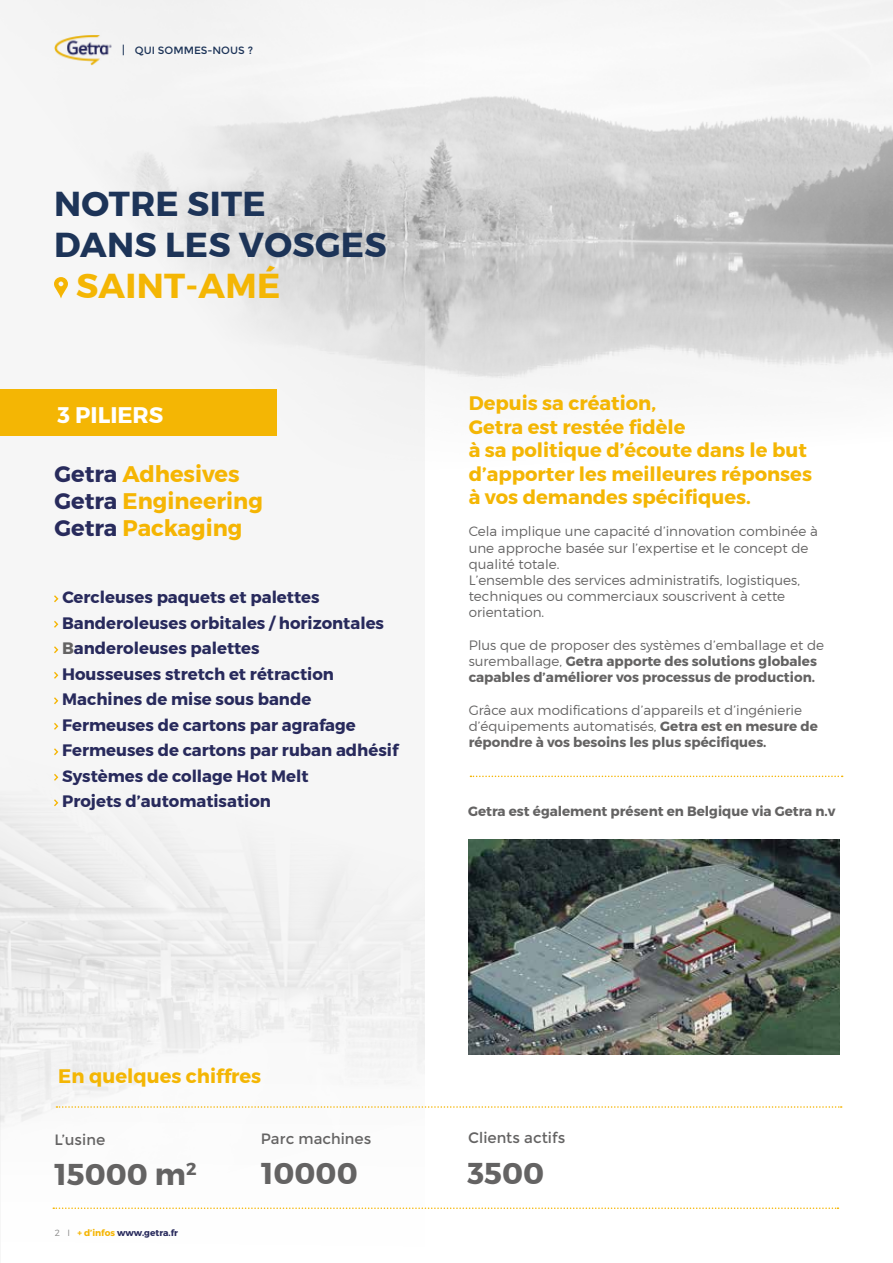
<style>
.page{position:relative;width:893px;height:1263px;background:#fff}
.page>*{position:absolute;margin:0;border:0;box-sizing:border-box;transform-origin:0 0}
.t1{font:700 34.5px/41.4px "Montserrat";letter-spacing:.01em;color:#1d3458}
.t2{font:700 34.5px "Montserrat";letter-spacing:.01em;color:#f4b604}
.t3{font:700 30px "Montserrat";color:#646363}
.t4{font:700 22.5px/27px "Montserrat";color:#f5b503}
.t5{font:700 22.5px "Montserrat";color:#fff}
.t6{font:700 19.5px/23.4px "Montserrat";color:#f4b604}
.t7{font:700 16.5px/25.5px "Montserrat";color:#282a5c}
.t8{font:15px "Montserrat";color:#646363}
.t9{font:300 13.5px/16.2px "Montserrat";color:#646363}
.t10{font:700 13.5px/16.2px "Montserrat";color:#646363}
.t11{font:10.5px "Montserrat";color:#1d3458}
.t12{font:700 9px "Montserrat";color:#282a5c}
.s1{color:#282b5c}
.s2{color:#646363}
.s3{font-weight:300}
.s4{font-weight:700}
.s5{font-weight:300;color:#8a8a8a}
.s6{color:#f5b503}
</style>
<div class="page">
<div style="left:0;top:0;width:425px;height:1263px;background:#f6f6f6"></div>
<div style="left:1px;top:848px;width:424px;height:415px;background:linear-gradient(to bottom,#eaeaea,#fff)"></div>
<img style="left:60px;top:0;width:833px;height:436px">
<div style="left:0;top:389px;width:276px;height:47px;background:#f4b604"></div>
<svg style="left:54px;top:277px;width:14px;height:21px"></svg>
<img style="left:54px;top:34px;width:57px;height:32px">
<svg style="left:54px;top:595px;width:4px;height:7px"></svg>
<svg style="left:54px;top:621px;width:4px;height:7px"></svg>
<svg style="left:54px;top:646px;width:4px;height:7px"></svg>
<svg style="left:54px;top:672px;width:4px;height:7px"></svg>
<svg style="left:54px;top:697px;width:4px;height:7px"></svg>
<svg style="left:54px;top:723px;width:4px;height:7px"></svg>
<svg style="left:54px;top:748px;width:4px;height:7px"></svg>
<svg style="left:54px;top:774px;width:4px;height:7px"></svg>
<svg style="left:54px;top:799px;width:4px;height:7px"></svg>
<svg style="left:53px;top:1207px;width:785px;height:2px"></svg>
<svg style="left:56px;top:1106px;width:786px;height:2px"></svg>
<svg style="left:470px;top:775px;width:373px;height:2px"></svg>
<img style="left:469px;top:839px;width:370px;height:215px">
<p class="t11" style="left:135px;top:44px;width:120px">QUI SOMMES-NOUS ?</p>
<h1 class="t1" style="left:54px;top:183px;width:334px">NOTRE SITE<br>DANS LES VOSGES</h1>
<h1 class="t2" style="left:76px;top:265px;width:206px">SAINT-AMÉ</h1>
<h3 class="t5" style="left:57px;top:401px;width:107px">3 PILIERS</h3>
<h3 class="t4" style="left:55px;top:461px;width:210px"><span class="s1">Getra</span> Adhesives<br><span class="s1">Getra</span> Engineering<br><span class="s1">Getra</span> Packaging</h3>
<p class="t7" style="left:62px;top:585px;width:338px">Cercleuses paquets et palettes<br>Banderoleuses orbitales / horizontales<br><span class="s2">B</span>anderoleuses palettes<br>Housseuses stretch et rétraction<br>Machines de mise sous bande<br>Fermeuses de cartons par agrafage<br>Fermeuses de cartons par ruban adhésif<br>Systèmes de collage Hot Melt<br>Projets d’automatisation</p>
<h3 class="t6" style="left:469px;top:392px;width:345px">Depuis sa création,<br>Getra est restée fidèle<br>à sa politique d’écoute dans le but d’apporter les meilleures réponses à vos demandes spécifiques.</h3>
<p class="t9" style="left:469px;top:523px;width:351px">Cela implique une capacité d’innovation combinée à une approche basée sur l’expertise et le concept de qualité totale.<br>L’ensemble des services administratifs, logistiques, techniques ou commerciaux souscrivent à cette orientation.</p>
<p class="t10" style="left:469px;top:637px;width:357px"><span class="s3">Plus que de proposer des systèmes d’emballage et de suremballage,</span> Getra apporte des solutions globales capables d’améliorer vos processus de production.</p>
<p class="t9" style="left:469px;top:701px;width:351px">Grâce aux modifications d’appareils et d’ingénierie d’équipements automatisés, <span class="s4">Getra est en mesure de répondre à vos besoins les plus spécifiques.</span></p>
<p class="t10" style="left:468px;top:803px;width:369px">Getra est également présent en Belgique via Getra n.v</p>
<h3 class="t6" style="left:58px;top:1064px;width:204px">En quelques chiffres</h3>
<p class="t8" style="left:55px;top:1131px;width:52px">L’usine</p>
<p class="t8" style="left:261px;top:1129px;width:112px">Parc machines</p>
<p class="t8" style="left:468px;top:1129px;width:99px">Clients actifs</p>
<h2 class="t3" style="left:55px;top:1156px;width:143px">15000 m<sup>2</sup></h2>
<h2 class="t3" style="left:261px;top:1155px;width:98px">10000</h2>
<h2 class="t3" style="left:467px;top:1154px;width:78px">3500</h2>
<p class="t12" style="left:55px;top:1227px;width:125px"><span class="s5">2 I</span> <span class="s6">+ d’infos</span> www.getra.fr</p>
</div>
